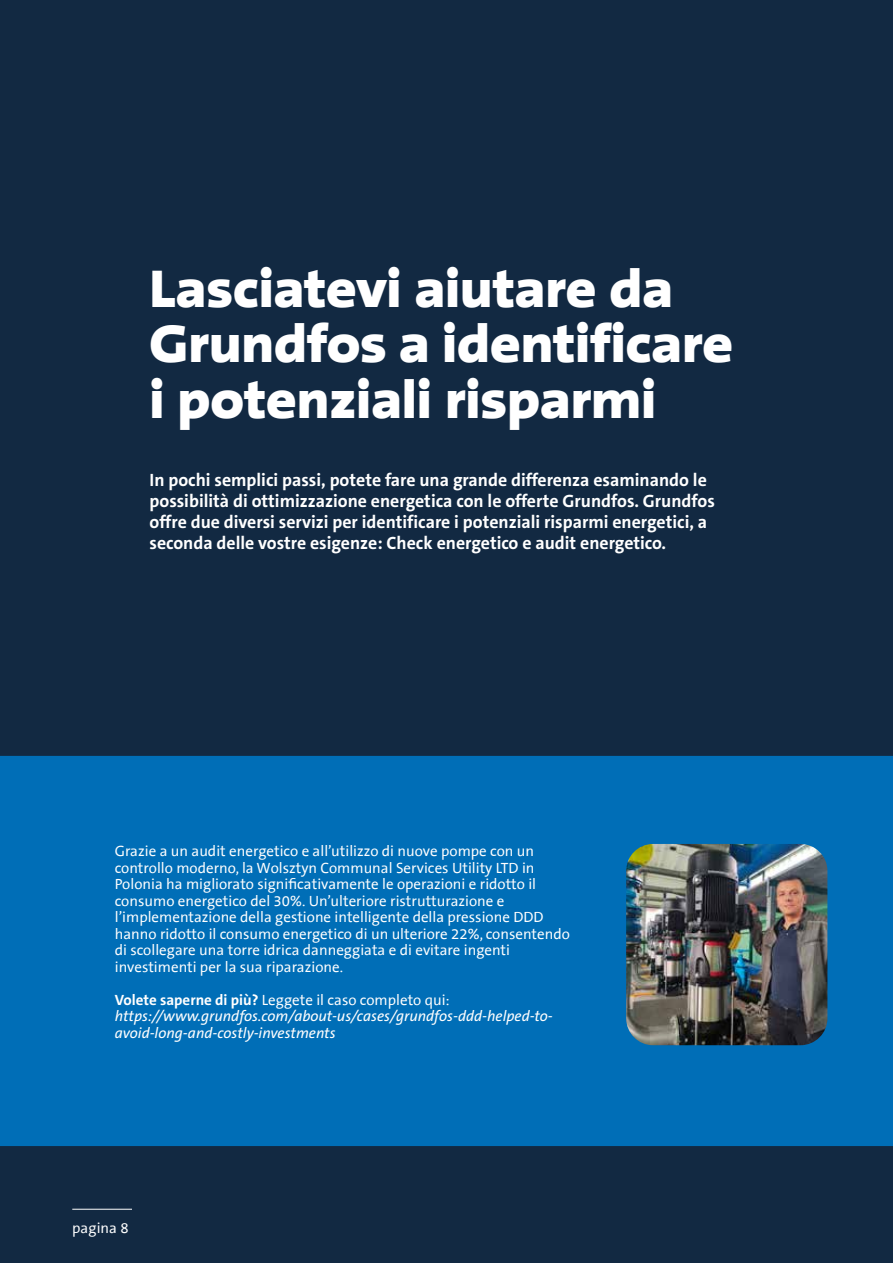
<style>
.page{position:relative;width:893px;height:1263px;background:#122942}
.page>*{position:absolute;margin:0;border:0;box-sizing:border-box;transform-origin:0 0}
.t1{font:900 54px/55.5px "Grundfos The Sans Extd";color:#fff;scale:.76 1}
.t2{font:700 18px/21px "Grundfos The Sans";color:#fff}
.t3{font:15px/16.5px "Grundfos The Sans";color:#fff}
.t4{font:italic 15px/16.5px "Grundfos The Sans";color:#fff}
.s1{font-weight:700;font-style:normal}
.s2{font-style:normal}
</style>
<div class="page">
<div style="left:0;top:756px;width:893px;height:390px;background:#006eb7"></div>
<hr style="left:72px;top:1209px;width:60px;height:1px;background:#fff">
<img style="left:626px;top:844px;width:201px;height:201px">
<h1 class="t1" style="left:150px;top:261px;width:769px">Lasciatevi aiutare da<br>Grundfos a identificare i potenziali risparmi</h1>
<p class="t2" style="left:150px;top:470px;width:567px">In pochi semplici passi, potete fare una grande differenza esaminando le possibilità di ottimizzazione energetica con le offerte Grundfos. Grundfos offre due diversi servizi per identificare i potenziali risparmi energetici, a seconda delle vostre esigenze: Check energetico e audit energetico.</p>
<p class="t3" style="left:115px;top:843px;width:457px">Grazie a un audit energetico e all’utilizzo di nuove pompe con un controllo moderno, la Wolsztyn Communal Services Utility LTD in Polonia ha migliorato significativamente le operazioni e ridotto il consumo energetico del 30%. Un’ulteriore ristrutturazione e l’implementazione della gestione intelligente della pressione DDD hanno ridotto il consumo energetico di un ulteriore 22%, consentendo di scollegare una torre idrica danneggiata e di evitare ingenti investimenti per la sua riparazione.</p>
<p class="t4" style="left:115px;top:991px;width:439px"><span class="s1">Volete saperne di più?</span> <span class="s2">Leggete il caso completo qui: </span>https://www.grundfos.com/about-us/cases/grundfos-ddd-helped-to&shy;avoid-long-and-costly-investments</p>
<p class="t3" style="left:72px;top:1220px;width:58px">pagina 8</p>
</div>
